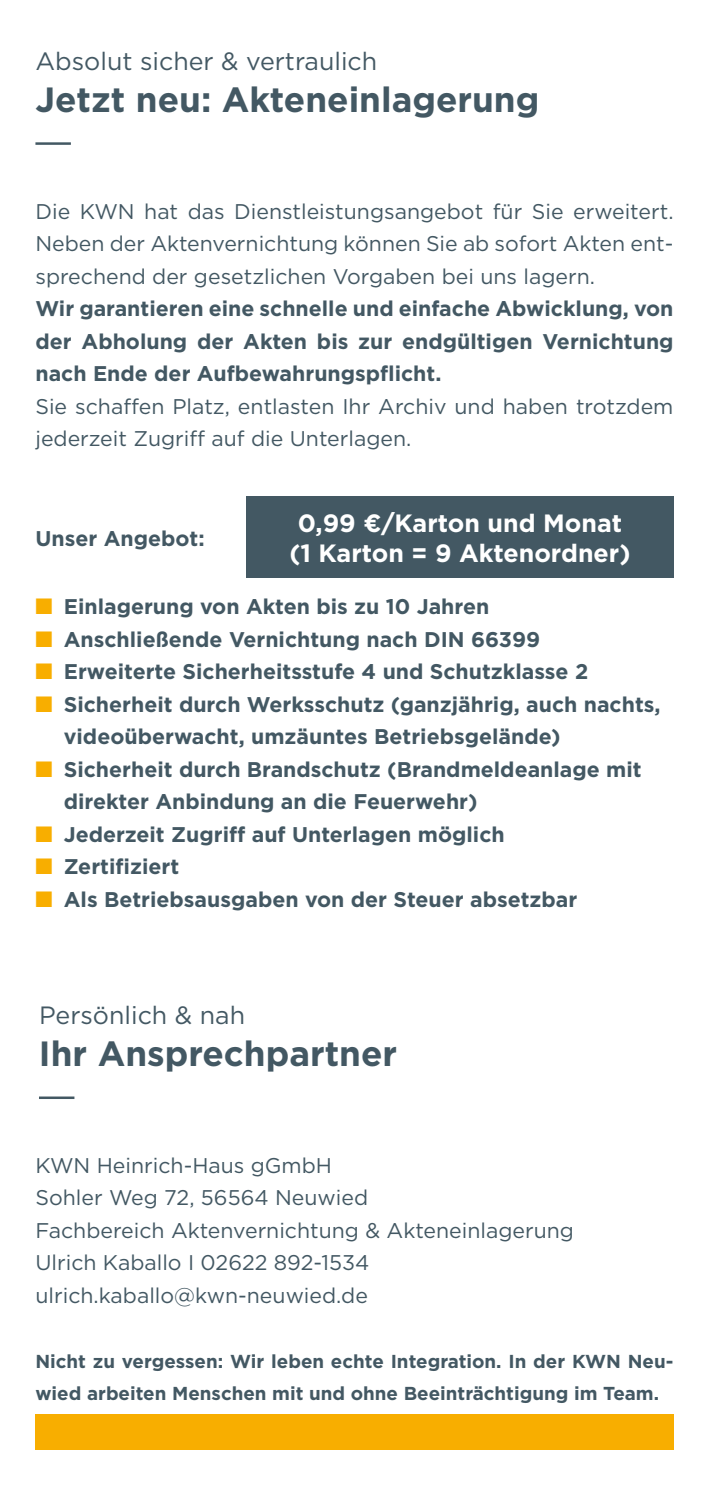
<style>
.page{position:relative;width:709px;height:1489px;background:#fff}
.page>*{position:absolute;margin:0;border:0;box-sizing:border-box;transform-origin:0 0}
.t1{font:700 35px "Gotham";color:#435863}
.t2{font:700 25px/30px "Gotham";color:#fff;text-align:center}
.t3{font:25px "Gotham";color:#435863}
.t4{font:700 21.25px/32.5px "Gotham";color:#435863}
.t5{font:21.25px/32.5px "Gotham";color:#435863}
.t6{font:700 18.75px/32.5px "Gotham";color:#435863}
.s1{color:#f8ae00}
</style>
<div class="page">
<hr style="left:35px;top:142px;width:36px;height:3px;background:#435863">
<div style="left:35px;top:1414px;width:638px;height:35px;background:#f8ae00"></div>
<div style="left:246px;top:496px;width:427px;height:81px;background:#435863"></div>
<hr style="left:39px;top:1096px;width:35px;height:2px;background:#435863">
<p class="t3" style="left:35px;top:45px;width:343px">Absolut sicher &amp; vertraulich</p>
<h1 class="t1" style="left:35px;top:76px;width:505px">Jetzt neu: Akteneinlagerung</h1>
<p class="t5" style="left:35px;top:194px;width:639px;text-align:justify">Die KWN hat das Dienstleistungsangebot für Sie erweitert.<br>Neben der Aktenvernichtung können Sie ab sofort Akten ent&shy;sprechend der gesetzlichen Vorgaben bei uns lagern.</p>
<p class="t4" style="left:35px;top:292px;width:639px;text-align:justify">Wir garantieren eine schnelle und einfache Abwicklung, von der Abholung der Akten bis zur endgültigen Vernichtung nach Ende der Aufbewahrungspflicht.</p>
<p class="t5" style="left:35px;top:389px;width:639px">Sie schaffen Platz, entlasten Ihr Archiv und haben trotzdem jederzeit Zugriff auf die Unterlagen.</p>
<p class="t4" style="left:35px;top:522px;width:171px">Unser Angebot:</p>
<p class="t2" style="left:289px;top:507px;width:342px">0,99 €/Karton und Monat (1 Karton = 9 Aktenordner)</p>
<p class="t4" style="left:35px;top:590px;width:455px"><span class="s1">■</span> Einlagerung von Akten bis zu 10 Jahren</p>
<p class="t4" style="left:35px;top:622px;width:506px"><span class="s1">■</span> Anschließende Vernichtung nach DIN 66399</p>
<p class="t4" style="left:35px;top:655px;width:554px"><span class="s1">■</span> Erweiterte Sicherheitsstufe 4 und Schutzklasse 2</p>
<p class="t4" style="left:64px;top:687px;width:598px;text-indent:-28px"><span class="s1">■</span> Sicherheit durch Werksschutz (ganzjährig, auch nachts, videoüberwacht, umzäuntes Betriebsgelände)</p>
<p class="t4" style="left:64px;top:752px;width:579px;text-indent:-28px"><span class="s1">■</span> Sicherheit durch Brandschutz (Brandmeldeanlage mit direkter Anbindung an die Feuerwehr)</p>
<p class="t4" style="left:35px;top:817px;width:471px"><span class="s1">■</span> Jederzeit Zugriff auf Unterlagen möglich</p>
<p class="t4" style="left:35px;top:850px;width:145px"><span class="s1">■</span> Zertifiziert</p>
<p class="t4" style="left:35px;top:882px;width:543px"><span class="s1">■</span> Als Betriebsausgaben von der Steuer absetzbar</p>
<p class="t3" style="left:39px;top:998px;width:208px">Persönlich &amp; nah</p>
<h1 class="t1" style="left:39px;top:1030px;width:360px">Ihr Ansprechpartner</h1>
<p class="t5" style="left:35px;top:1148px;width:540px">KWN Heinrich-Haus gGmbH<br>Sohler Weg 72, 56564 Neuwied<br>Fachbereich Aktenvernichtung &amp; Akteneinlagerung Ulrich Kaballo I 02622 892-1534 ulrich.kaballo@kwn-neuwied.de</p>
<p class="t6" style="left:35px;top:1344px;width:639px">Nicht zu vergessen: Wir leben echte Integration. In der KWN Neu&shy;wied arbeiten Menschen mit und ohne Beeinträchtigung im Team.</p>
</div>
